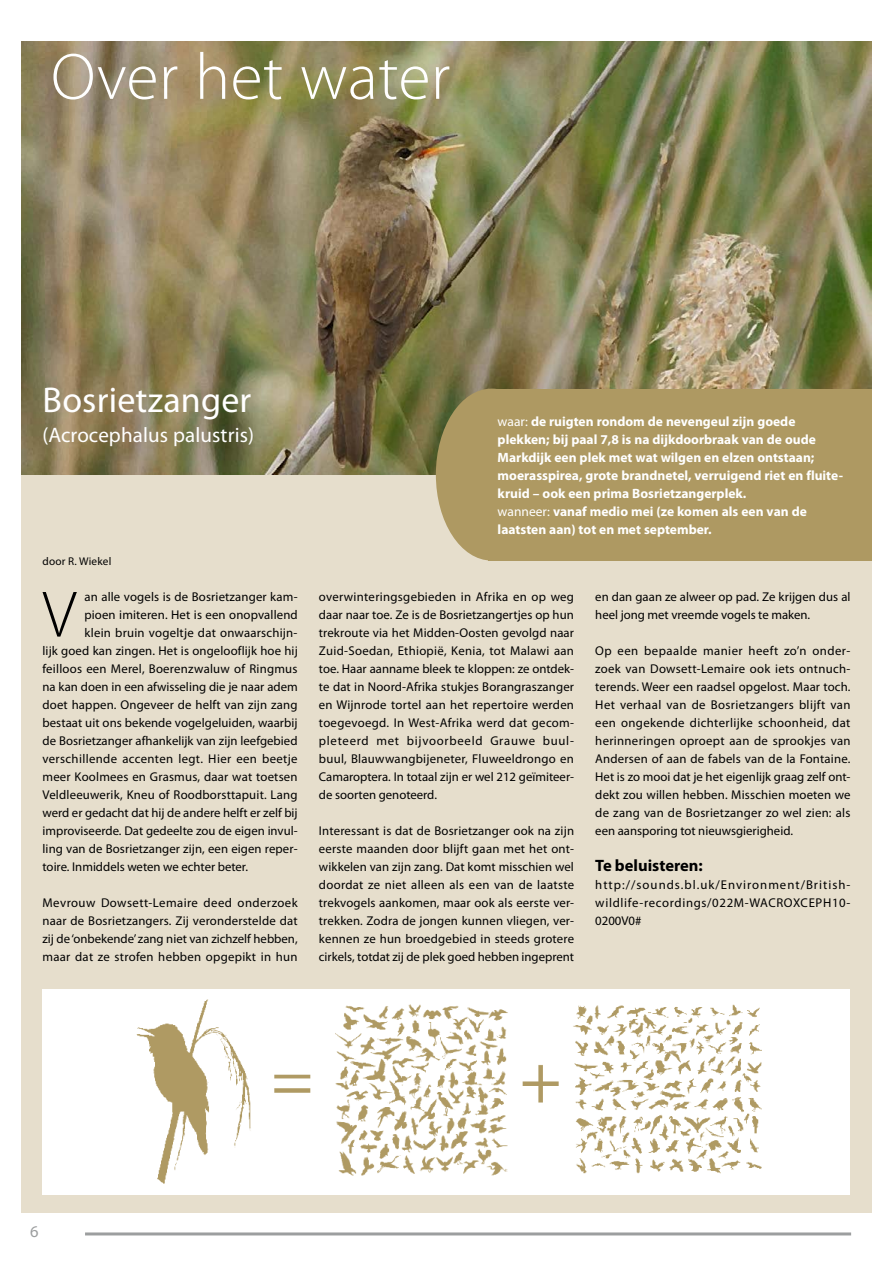
<style>
.page{position:relative;width:893px;height:1263px;background:#fff}
.page>*{position:absolute;margin:0;border:0;box-sizing:border-box;transform-origin:0 0}
.t1{font:300 66.15px "Myriad Pro";color:#000}
.t2{font:300 66px "Myriad Pro";letter-spacing:.005em;color:#fff}
.t3{font:36px "Myriad Pro";letter-spacing:.005em;color:#fff}
.t4{font:21px "Myriad Pro";letter-spacing:.005em;color:#fff}
.t5{font:700 16.5px "Myriad Pro";color:#000}
.t6{font:16.5px "Myriad Pro";color:#9c9e9f}
.t7{font:700 13.5px/18px "Myriad Pro";color:#fff}
.t8{font:12.75px/18px "Myriad Pro";letter-spacing:.005em;color:#000;text-align:justify}
.t9{font:12.75px "Myriad Pro";letter-spacing:.03em;color:#000}
.t10{font:11.25px "Myriad Pro";letter-spacing:.02em;color:#000}
.s1{font-weight:400}
</style>
<div class="page">
<hr style="left:85px;top:1232px;width:766px;height:3px;background:#9c9e9f">
<div style="left:21px;top:43px;width:851px;height:1170px;background:#e6decc"></div>
<img style="left:21px;top:42px;width:851px;height:433px">
<div style="left:43px;top:989px;width:807px;height:206px;background:#fff"></div>
<img style="left:136px;top:999px;width:626px;height:185px">
<div style="left:436px;top:389px;width:111px;height:171px;background:#ae9962;border-radius:50%"></div>
<div style="left:489px;top:389px;width:383px;height:171px;background:#ae9962"></div>
<h2 class="t2" style="left:51px;top:41px;width:401px">Over het water</h2>
<h3 class="t3" style="left:43px;top:377px;width:210px">Bosrietzanger</h3>
<h3 class="t4" style="left:43px;top:422px;width:213px">(Acrocephalus palustris)</h3>
<p class="t7" style="left:498px;top:412px;width:347px"><span class="s1">waar:</span> de ruigten rondom de nevengeul zijn goede plekken; bij paal 7,8 is na dijkdoorbraak van de oude Markdijk een plek met wat wilgen en elzen ontstaan; moerasspirea, grote brandnetel, verruigend riet en fluite&shy;kruid – ook een prima Bosrietzangerplek.<br><span class="s1">wanneer:</span> vanaf medio mei (ze komen als een van de laatsten aan) tot en met september.</p>
<p class="t10" style="left:43px;top:554px;width:70px">door R. Wiekel</p>
<h1 class="t1" style="left:43px;top:578px;width:35px">V</h1>
<p class="t8" style="left:84px;top:587px;width:215px">an alle vogels is de Bosrietzanger kam-</p>
<p class="t8" style="left:84px;top:605px;width:215px">pioen imiteren. Het is een onopvallend</p>
<p class="t8" style="left:84px;top:623px;width:215px">klein bruin vogeltje dat onwaarschijn-</p>
<p class="t8" style="left:43px;top:641px;width:257px">lijk goed kan zingen. Het is ongelooflijk hoe hij</p>
<p class="t8" style="left:43px;top:659px;width:256px">feilloos een Merel, Boerenzwaluw of Ringmus</p>
<p class="t8" style="left:43px;top:677px;width:257px">na kan doen in een afwisseling die je naar adem</p>
<p class="t8" style="left:43px;top:695px;width:256px">doet happen. Ongeveer de helft van zijn zang</p>
<p class="t8" style="left:43px;top:713px;width:257px">bestaat uit ons bekende vogelgeluiden, waarbij</p>
<p class="t8" style="left:43px;top:731px;width:256px">de Bosrietzanger afhankelijk van zijn leefgebied</p>
<p class="t9" style="left:43px;top:750px;width:257px">verschillende accenten legt. Hier een beetje</p>
<p class="t8" style="left:43px;top:767px;width:257px">meer Koolmees en Grasmus, daar wat toetsen</p>
<p class="t8" style="left:43px;top:785px;width:257px">Veldleeuwerik, Kneu of Roodborsttapuit. Lang</p>
<p class="t8" style="left:43px;top:803px;width:257px">werd er gedacht dat hij de andere helft er zelf bij</p>
<p class="t8" style="left:43px;top:821px;width:257px">improviseerde. Dat gedeelte zou de eigen invul-</p>
<p class="t8" style="left:43px;top:839px;width:257px">ling van de Bosrietzanger zijn, een eigen reper-</p>
<p class="t8" style="left:43px;top:857px;width:207px">toire. Inmiddels weten we echter beter.</p>
<p class="t8" style="left:43px;top:893px;width:257px">Mevrouw Dowsett-Lemaire deed onderzoek naar de Bosrietzangers. Zij veronderstelde dat zij de ‘onbekende’ zang niet van zichzelf hebben, maar dat ze strofen hebben opgepikt in hun</p>
<p class="t8" style="left:319px;top:587px;width:257px">overwinteringsgebieden in Afrika en op weg daar naar toe. Ze is de Bosrietzangertjes op hun trekroute via het Midden-Oosten gevolgd naar Zuid-Soedan, Ethiopië, Kenia, tot Malawi aan toe. Haar aanname bleek te kloppen: ze ontdek&shy;te dat in Noord-Afrika stukjes Borangraszanger en Wijnrode tortel aan het repertoire werden toegevoegd. In West-Afrika werd dat gecom&shy;pleteerd met bijvoorbeeld Grauwe buul&shy;buul, Blauwwangbijeneter, Fluweeldrongo en Camaroptera. In totaal zijn er wel 212 geïmiteer&shy;de soorten genoteerd.</p>
<p class="t8" style="left:319px;top:821px;width:257px">Interessant is dat de Bosrietzanger ook na zijn eerste maanden door blijft gaan met het ont&shy;wikkelen van zijn zang. Dat komt misschien wel doordat ze niet alleen als een van de laatste trekvogels aankomen, maar ook als eerste ver&shy;trekken. Zodra de jongen kunnen vliegen, ver&shy;kennen ze hun broedgebied in steeds grotere cirkels, totdat zij de plek goed hebben ingeprent</p>
<p class="t8" style="left:595px;top:587px;width:257px">en dan gaan ze alweer op pad. Ze krijgen dus al heel jong met vreemde vogels te maken.</p>
<p class="t8" style="left:595px;top:641px;width:257px">Op een bepaalde manier heeft zo’n onder&shy;zoek van Dowsett-Lemaire ook iets ontnuch&shy;terends. Weer een raadsel opgelost. Maar toch.<br>Het verhaal van de Bosrietzangers blijft van een ongekende dichterlijke schoonheid, dat herinneringen oproept aan de sprookjes van Andersen of aan de fabels van de la Fontaine.<br>Het is zo mooi dat je het eigenlijk graag zelf ont&shy;dekt zou willen hebben. Misschien moeten we de zang van de Bosrietzanger zo wel zien: als een aansporing tot nieuwsgierigheid.</p>
<p class="t5" style="left:595px;top:854px;width:109px">Te beluisteren:</p>
<p class="t8" style="left:595px;top:875px;width:257px">http://sounds.bl.uk/Environment/British&shy;wildlife-recordings/022M-WACROXCEPH10- 0200V0#</p>
<p class="t6" style="left:30px;top:1221px;width:10px">6</p>
</div>
